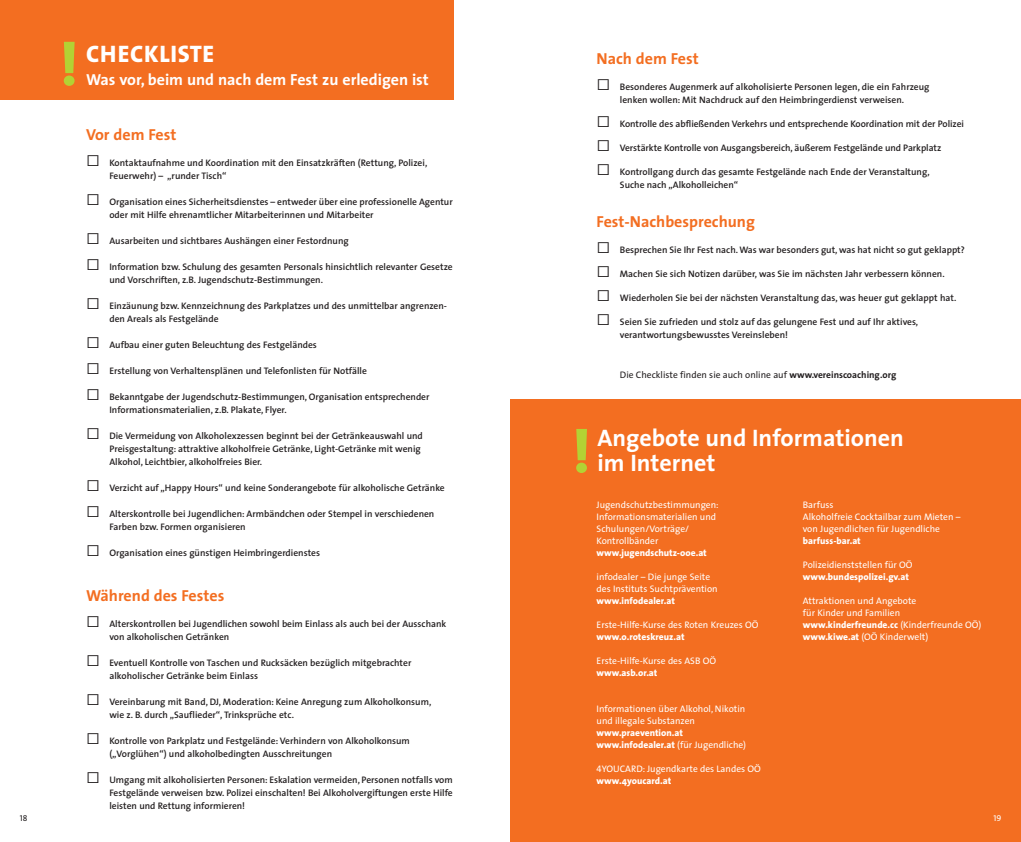
<style>
.page{position:relative;width:1021px;height:842px;background:#fff}
.page>*{position:absolute;margin:0;border:0;box-sizing:border-box;transform-origin:0 0}
.t1{font:800 60px "The Sans";color:#b3d234}
.t2{font:700 24px/25px "The Sans";color:#fff}
.t3{font:800 24px "The Sans";letter-spacing:.03em;color:#fff}
.t4{font:700 16px "The Sans";color:#f36e21}
.t5{font:700 16px "The Sans";color:#fff}
.t6{font:600 9.5px/13px "The Sans";color:#231f20}
.t7{font:9.5px/12px "The Sans";color:#fff}
.t8{font:800 9.5px/12px "The Sans";color:#fff}
.t9{font:9.5px "The Sans";color:#231f20}
.t10{font:8.5px "The Sans Caps";color:#231f20}
.t11{font:8.5px "The Sans Caps";color:#fff}
.s1{font-family:"The Sans Light Expert";font-weight:400;font-size:16px}
.s2{font-weight:700}
.s3{font-weight:400}
.s4{font-family:"The Sans Caps"}
.s5{font-weight:800}
</style>
<div class="page">
<div style="left:510px;top:399px;width:510px;height:443px;background:#f36e21"></div>
<div style="left:0;top:0;width:454px;height:99px;background:#f36e21"></div>
<h1 class="t1" style="left:60px;top:41px;width:20px">!</h1>
<h2 class="t3" style="left:86px;top:45px;width:130px">CHECKLISTE</h2>
<h3 class="t5" style="left:86px;top:73px;width:344px">Was vor, beim und nach dem Fest zu erledigen ist</h3>
<h3 class="t4" style="left:86px;top:128px;width:92px">Vor dem Fest</h3>
<p class="t6" style="left:109px;top:157px;width:319px;text-indent:-23px"><span class="s1">ò</span> Kontaktaufnahme und Koordination mit den Einsatzkräften (Rettung, Polizei,<br>Feuerwehr) – „runder Tisch“</p>
<p class="t6" style="left:109px;top:196px;width:345px;text-indent:-23px"><span class="s1">ò</span> Organisation eines Sicherheitsdienstes – entweder über eine professionelle Agentur oder mit Hilfe ehrenamtlicher Mitarbeiterinnen und Mitarbeiter</p>
<p class="t6" style="left:86px;top:235px;width:264px"><span class="s1">ò</span> Ausarbeiten und sichtbares Aushängen einer Festordnung</p>
<p class="t6" style="left:109px;top:261px;width:345px;text-indent:-23px"><span class="s1">ò</span> Information bzw. Schulung des gesamten Personals hinsichtlich relevanter Gesetze und Vorschriften, z.B. Jugendschutz-Bestimmungen.</p>
<p class="t6" style="left:109px;top:300px;width:339px;text-indent:-23px"><span class="s1">ò</span> Einzäunung bzw. Kennzeichnung des Parkplatzes und des unmittelbar angrenzen&shy;den Areals als Festgelände</p>
<p class="t6" style="left:86px;top:339px;width:232px"><span class="s1">ò</span> Aufbau einer guten Beleuchtung des Festgeländes</p>
<p class="t6" style="left:86px;top:365px;width:282px"><span class="s1">ò</span> Erstellung von Verhaltensplänen und Telefonlisten für Notfälle</p>
<p class="t6" style="left:109px;top:391px;width:321px;text-indent:-23px"><span class="s1">ò</span> Bekanntgabe der Jugendschutz-Bestimmungen, Organisation entsprechender<br>Informationsmaterialien, z.B. Plakate, Flyer.</p>
<p class="t6" style="left:109px;top:430px;width:315px;text-indent:-23px"><span class="s1">ò</span> Die Vermeidung von Alkoholexzessen beginnt bei der Getränkeauswahl und<br>Preisgestaltung: attraktive alkoholfreie Getränke, Light-Getränke mit wenig<br>Alkohol, Leichtbier, alkoholfreies Bier.</p>
<p class="t6" style="left:86px;top:482px;width:360px"><span class="s1">ò</span> Verzicht auf „Happy Hours“ und keine Sonderangebote für alkoholische Getränke</p>
<p class="t6" style="left:109px;top:508px;width:326px;text-indent:-23px"><span class="s1">ò</span> Alterskontrolle bei Jugendlichen: Armbändchen oder Stempel in verschiedenen<br>Farben bzw. Formen organisieren</p>
<p class="t6" style="left:86px;top:547px;width:235px"><span class="s1">ò</span> Organisation eines günstigen Heimbringerdienstes</p>
<h3 class="t4" style="left:86px;top:589px;width:140px">Während des Festes</h3>
<p class="t6" style="left:109px;top:618px;width:338px;text-indent:-23px"><span class="s1">ò</span> Alterskontrollen bei Jugendlichen sowohl beim Einlass als auch bei der Ausschank von alkoholischen Getränken</p>
<p class="t6" style="left:109px;top:657px;width:303px;text-indent:-23px"><span class="s1">ò</span> Eventuell Kontrolle von Taschen und Rucksäcken bezüglich mitgebrachter alkoholischer Getränke beim Einlass</p>
<p class="t6" style="left:109px;top:696px;width:323px;text-indent:-23px"><span class="s1">ò</span> Vereinbarung mit Band, DJ, Moderation: Keine Anregung zum Alkoholkonsum, wie z. B. durch „Sauflieder“, Trinksprüche etc.</p>
<p class="t6" style="left:109px;top:735px;width:302px;text-indent:-23px"><span class="s1">ò</span> Kontrolle von Parkplatz und Festgelände: Verhindern von Alkoholkonsum („Vorglühen“) und alkoholbedingten Ausschreitungen</p>
<p class="t6" style="left:109px;top:774px;width:345px;text-align:justify;text-indent:-23px"><span class="s1">ò</span> Umgang mit alkoholisierten Personen: Eskalation vermeiden, Personen notfalls vom Festgelände verweisen bzw. Polizei einschalten! Bei Alkoholvergiftungen erste Hilfe leisten und Rettung informieren!</p>
<h3 class="t4" style="left:596px;top:52px;width:104px">Nach dem Fest</h3>
<p class="t6" style="left:596px;top:81px;width:334px;text-align:center"><span class="s1">ò</span> Besonderes Augenmerk auf alkoholisierte Personen legen, die ein Fahrzeug lenken wollen: Mit Nachdruck auf den Heimbringerdienst verweisen.</p>
<p class="t6" style="left:596px;top:118px;width:369px"><span class="s1">ò</span> Kontrolle des abfließenden Verkehrs und entsprechende Koordination mit der Polizei</p>
<p class="t6" style="left:596px;top:142px;width:346px"><span class="s1">ò</span> Verstärkte Kontrolle von Ausgangsbereich, äußerem Festgelände und Parkplatz</p>
<p class="t6" style="left:620px;top:166px;width:311px;text-indent:-23px"><span class="s1">ò</span> Kontrollgang durch das gesamte Festgelände nach Ende der Veranstaltung,<br>Suche nach „Alkoholleichen“</p>
<h3 class="t4" style="left:596px;top:215px;width:160px">Fest-Nachbesprechung</h3>
<p class="t6" style="left:596px;top:244px;width:370px"><span class="s1">ò</span> Besprechen Sie Ihr Fest nach.Was war besonders gut, was hat nicht so gut geklappt?</p>
<p class="t6" style="left:596px;top:268px;width:349px"><span class="s1">ò</span> Machen Sie sich Notizen darüber, was Sie im nächsten Jahr verbessern können.</p>
<p class="t6" style="left:596px;top:292px;width:361px"><span class="s1">ò</span> Wiederholen Sie bei der nächsten Veranstaltung das, was heuer gut geklappt hat.</p>
<p class="t6" style="left:620px;top:316px;width:300px;text-indent:-23px"><span class="s1">ò</span> Seien Sie zufrieden und stolz auf das gelungene Fest und auf Ihr aktives, verantwortungsbewusstes Vereinsleben!</p>
<p class="t9" style="left:620px;top:371px;width:278px">Die Checkliste finden sie auch online auf <span class="s2">www.vereinscoaching.org</span></p>
<h1 class="t1" style="left:572px;top:428px;width:20px">!</h1>
<h2 class="t2" style="left:597px;top:427px;width:308px">Angebote und Informationen im Internet</h2>
<p class="t7" style="left:596px;top:499px;width:124px">Jugendschutzbestimmungen:<br>Informationsmaterialien und<br>Schulungen/Vorträge/<br>Kontrollbänder</p>
<p class="t8" style="left:596px;top:547px;width:112px">www.jugendschutz-ooe.at</p>
<p class="t7" style="left:596px;top:571px;width:123px">infodealer – Die junge Seite des Instituts Suchtprävention</p>
<p class="t8" style="left:596px;top:595px;width:80px">www.infodealer.at</p>
<p class="t7" style="left:596px;top:619px;width:163px">Erste-Hilfe-Kurse des Roten Kreuzes OÖ</p>
<p class="t8" style="left:596px;top:631px;width:90px">www.o.roteskreuz.at</p>
<p class="t7" style="left:596px;top:655px;width:121px">Erste-Hilfe-Kurse des ASB OÖ</p>
<p class="t8" style="left:596px;top:667px;width:62px">www.asb.or.at</p>
<p class="t7" style="left:596px;top:703px;width:150px">Informationen über Alkohol, Nikotin und illegale Substanzen</p>
<p class="t8" style="left:596px;top:727px;width:151px">www.praevention.at www.infodealer.at <span class="s3">(für Jugendliche)</span></p>
<p class="t7" style="left:596px;top:763px;width:166px"><span class="s4">4</span>YOUCARD: Jugendkarte des Landes OÖ <span class="s5">www.4youcard.at</span></p>
<p class="t7" style="left:802px;top:499px;width:159px">Barfuss<br>Alkoholfreie Cocktailbar zum Mieten – von Jugendlichen für Jugendliche</p>
<p class="t8" style="left:802px;top:535px;width:59px">barfuss-bar.at</p>
<p class="t7" style="left:802px;top:559px;width:111px">Polizeidienststellen für OÖ</p>
<p class="t8" style="left:802px;top:571px;width:108px">www.bundespolizei.gv.at</p>
<p class="t7" style="left:802px;top:595px;width:180px">Attraktionen und Angebote<br>für Kinder und Familien <span class="s5">www.kinderfreunde.cc</span> (Kinderfreunde OÖ) <span class="s5">www.kiwe.at</span> (OÖ Kinderwelt)</p>
<p class="t10" style="left:20px;top:815px;width:9px">18</p>
<p class="t11" style="left:993px;top:815px;width:9px">19</p>
</div>
